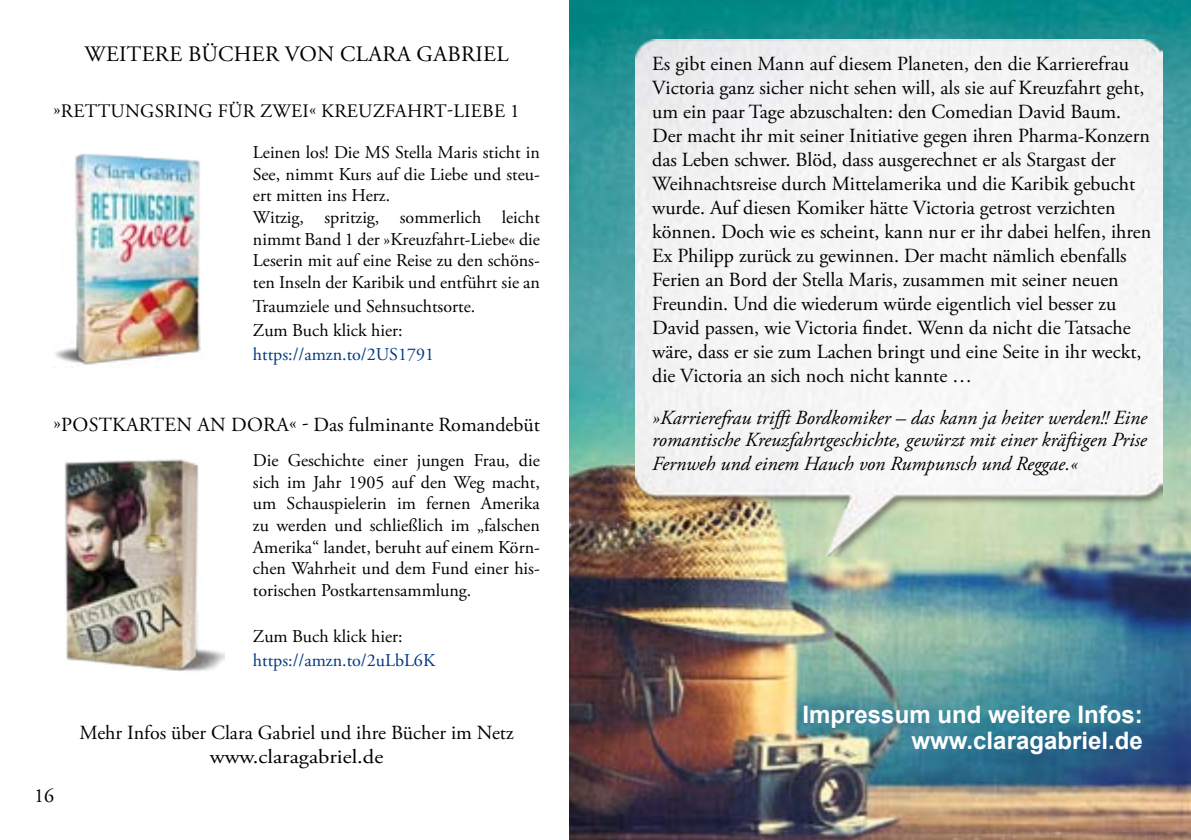
<style>
.page{position:relative;width:1191px;height:840px;background:#fff}
.page>*{position:absolute;margin:0;border:0;box-sizing:border-box;transform-origin:0 0}
.t1{font:700 24px/26px "Arial";color:#fff;text-align:right}
.t2{font:22px "Adobe Garamond Pro";letter-spacing:.015em;color:#000}
.t3{font:20px/24px "Adobe Garamond Pro";color:#000}
.t4{font:italic 20px/22px "Adobe Garamond Pro";color:#000}
.t5{font:19px "Adobe Garamond Pro";color:#000}
.t6{font:18px/21.6px "Adobe Garamond Pro";color:#000}
.t7{font:18px "Adobe Garamond Pro";color:#003882}
</style>
<div class="page">
<img style="left:570px;top:0;width:621px;height:839px">
<img style="left:635px;top:39px;width:527px;height:517px">
<img style="left:64px;top:459px;width:160px;height:212px">
<img style="left:55px;top:153px;width:146px;height:212px">
<p class="t2" style="left:85px;top:41px;width:35px">Weitere</p>
<p class="t2" style="left:188px;top:41px;width:30px">Bücher</p>
<p class="t2" style="left:285px;top:41px;width:18px">von</p>
<p class="t2" style="left:340px;top:41px;width:31px">Clara</p>
<p class="t2" style="left:417px;top:41px;width:31px">Gabriel</p>
<p class="t5" style="left:53px;top:100px;width:34px">»Rettungsring</p>
<p class="t5" style="left:218px;top:100px;width:14px">für</p>
<p class="t5" style="left:260px;top:100px;width:13px">zwei</p>
<p class="t5" style="left:309px;top:100px;width:39px">« Kreuzfahrt</p>
<p class="t5" style="left:447px;top:100px;width:29px">-Liebe</p>
<p class="t5" style="left:510px;top:100px;width:11px">1</p>
<p class="t6" style="left:253px;top:142px;width:288px">Leinen los! Die MS Stella Maris sticht in See, nimmt Kurs auf die Liebe und steu&shy;ert mitten ins Herz.<br>Witzig, spritzig, sommerlich leicht nimmt Band 1 der »Kreuzfahrt-Liebe« die Leserin mit auf eine Reise zu den schöns&shy;ten Inseln der Karibik und entführt sie an</p>
<p class="t6" style="left:253px;top:294px;width:224px;line-height:24px">Traumziele und Sehnsuchtsorte.<br>Zum Buch klick hier:</p>
<p class="t7" style="left:253px;top:343px;width:183px">https://amzn.to/2US1791</p>
<p class="t3" style="left:53px;top:413px;width:34px">»Postkarten</p>
<p class="t3" style="left:197px;top:413px;width:65px">an Dora</p>
<p class="t3" style="left:289px;top:413px;width:252px">« - Das fulminante Romandebüt</p>
<p class="t6" style="left:253px;top:450px;width:288px;text-align:justify">Die Geschichte einer jungen Frau, die sich im Jahr 1905 auf den Weg macht, um Schauspielerin im fernen Amerika zu werden und schließlich im „falschen Amerika“ landet, beruht auf einem Körn&shy;chen Wahrheit und dem Fund einer his&shy;torischen Postkartensammlung.</p>
<p class="t6" style="left:253px;top:625px;width:151px">Zum Buch klick hier:</p>
<p class="t7" style="left:253px;top:648px;width:184px">https://amzn.to/2uLbL6K</p>
<p class="t3" style="left:34px;top:784px;width:21px">16</p>
<p class="t3" style="left:80px;top:721px;width:435px;text-align:center">Mehr Infos über Clara Gabriel und ihre Bücher im Netz www.claragabriel.de</p>
<p class="t3" style="left:652px;top:52px;width:500px">Es gibt einen Mann auf diesem Planeten, den die Karrierefrau Victoria ganz sicher nicht sehen will, als sie auf Kreuzfahrt geht, um ein paar Tage abzuschalten: den Comedian David Baum.<br>Der macht ihr mit seiner Initiative gegen ihren Pharma-Konzern das Leben schwer. Blöd, dass ausgerechnet er als Stargast der Weihnachtsreise durch Mittelamerika und die Karibik gebucht wurde. Auf diesen Komiker hätte Victoria getrost verzichten können. Doch wie es scheint, kann nur er ihr dabei helfen, ihren Ex Philipp zurück zu gewinnen. Der macht nämlich ebenfalls Ferien an Bord der Stella Maris, zusammen mit seiner neuen Freundin. Und die wiederum würde eigentlich viel besser zu David passen, wie Victoria findet. Wenn da nicht die Tatsache wäre, dass er sie zum Lachen bringt und eine Seite in ihr weckt, die Victoria an sich noch nicht kannte …</p>
<p class="t4" style="left:652px;top:407px;width:496px">»Karrierefrau trifft Bordkomiker – das kann ja heiter werden!! Eine romantische Kreuzfahrtgeschichte, gewürzt mit einer kräftigen Prise</p>
<p class="t4" style="left:652px;top:453px;width:427px">Fernweh und einem Hauch von Rumpunsch und Reggae.«</p>
<p class="t1" style="left:802px;top:701px;width:342px">Impressum und weitere Infos: www.claragabriel.de</p>
</div>
